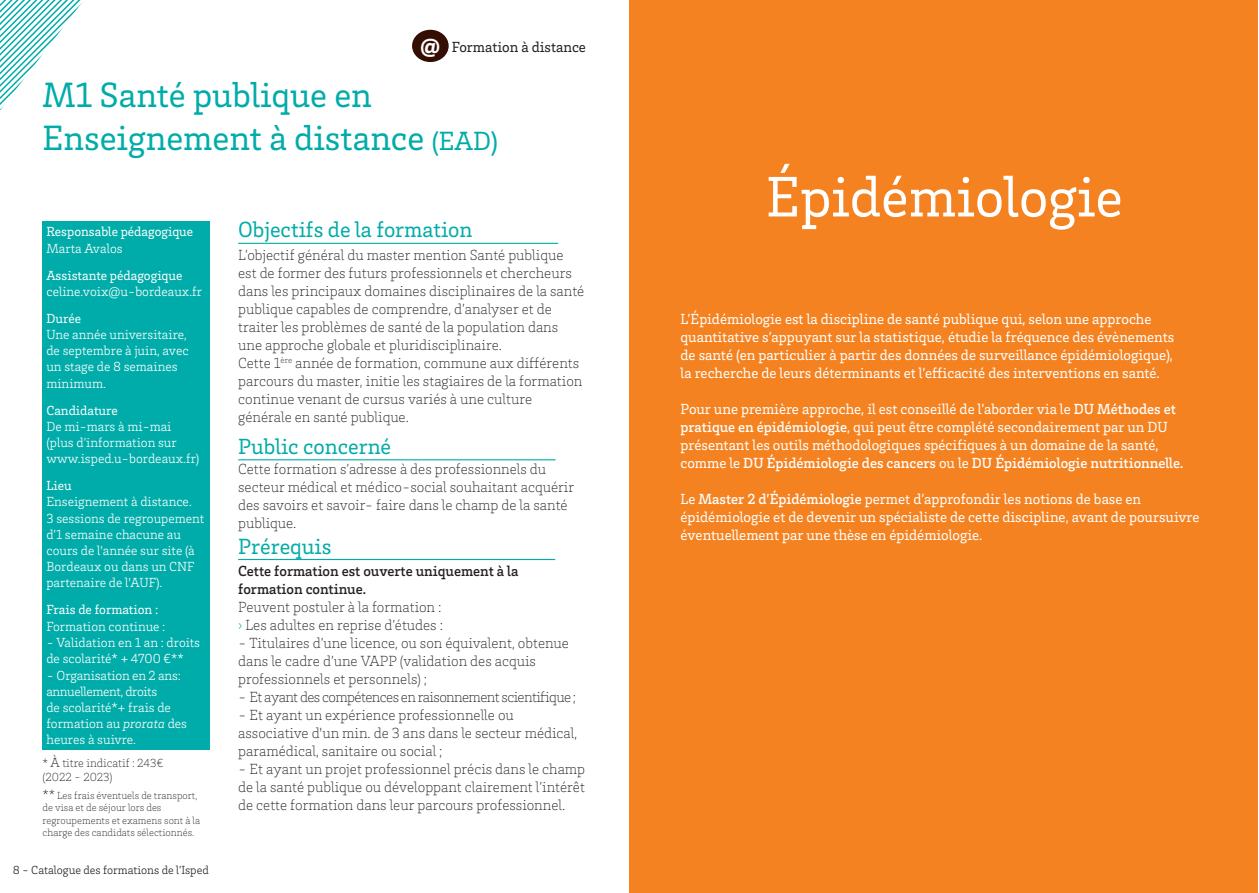
<style>
.page{position:relative;width:1259px;height:893px;background:#fff}
.page>*{position:absolute;margin:0;border:0;box-sizing:border-box;transform-origin:0 0}
.t1{font:58.5px "Brix Slab";color:#fff}
.t2{font:36px/43.2px "Brix Slab";color:#00aca9}
.t3{font:22.5px "Brix Slab";color:#00aca9}
.t4{font:900 21.75px "Brix Slab";color:#fff}
.t5{font:200 15px/18px "Brix Slab";color:#231f20}
.t6{font:15px/18px "Brix Slab";color:#fff}
.t7{font:500 15px/18px "Brix Slab";color:#231f20}
.t8{font:200 15px "Brix Slab";letter-spacing:-.04em;color:#231f20}
.t9{font:15px "Brix Slab";color:#231f20}
.t10{font:300 13.5px/16.2px "Brix Slab";color:#fff}
.t11{font:13.5px/16.2px "Brix Slab";color:#fff}
.t12{font:300 12px "Brix Slab";color:#231f20}
.t13{font:200 12px/14.4px "Brix Slab";color:#231f20}
.t14{font:200 10.5px/12.6px "Brix Slab";color:#231f20}
.s1{font-size:27px}
.s2{font-weight:300}
.s3{font-style:italic}
.s4{font-size:13.5px}
.s5{color:#00aca9}
.s6{font-weight:500}
</style>
<div class="page">
<div style="left:43px;top:221px;width:167px;height:529px;background:#00aca9"></div>
<hr style="left:238px;top:243px;width:320px;height:1px;background:#00aca9">
<hr style="left:238px;top:459px;width:317px;height:1px;background:#00aca9">
<hr style="left:238px;top:559px;width:317px;height:1px;background:#00aca9">
<div style="left:412px;top:30px;width:37px;height:32px;background:#340d03;border-radius:50%"></div>
<svg style="left:0;top:0;width:83px;height:110px"></svg>
<div style="left:629px;top:0;width:629px;height:893px;background:#f58220"></div>
<p class="t4" style="left:420px;top:31px;width:22px">@</p>
<p class="t9" style="left:452px;top:38px;width:136px">Formation à distance</p>
<p class="t2" style="left:43px;top:72px;width:457px">M1 Santé publique en<br>Enseignement à distance <span class="s1">(EAD)</span></p>
<p class="t11" style="left:46px;top:223px;width:148px">Responsable pédagogique<br><span class="s2">Marta Avalos</span></p>
<p class="t11" style="left:46px;top:266px;width:138px">Assistante pédagogique</p>
<p class="t10" style="left:46px;top:283px;width:157px">celine.voix@u-bordeaux.fr</p>
<p class="t11" style="left:46px;top:310px;width:36px">Durée</p>
<p class="t10" style="left:46px;top:326px;width:144px">Une année universitaire, de septembre à juin, avec un stage de 8 semaines minimum.</p>
<p class="t11" style="left:46px;top:401px;width:73px">Candidature</p>
<p class="t10" style="left:46px;top:418px;width:127px">De mi-mars à mi-mai</p>
<p class="t10" style="left:46px;top:434px;width:154px">(plus d’information sur www.isped.u-bordeaux.fr)</p>
<p class="t11" style="left:46px;top:477px;width:27px">Lieu</p>
<p class="t10" style="left:46px;top:493px;width:147px">Enseignement à distance.</p>
<p class="t10" style="left:46px;top:509px;width:159px">3 sessions de regroupement d’1 semaine chacune au cours de l'année sur site (à<br>Bordeaux ou dans un CNF partenaire de l'AUF).</p>
<p class="t11" style="left:46px;top:601px;width:113px">Frais de formation :</p>
<p class="t10" style="left:46px;top:617px;width:121px">Formation continue :</p>
<p class="t10" style="left:46px;top:634px;width:155px">- Validation en 1 an : droits de scolarité* + 4700 €**</p>
<p class="t10" style="left:46px;top:666px;width:142px">- Organisation en 2 ans: annuellement, droits<br>de scolarité*+ frais de formation au <span class="s3">prorata</span> des heures à suivre.</p>
<p class="t13" style="left:43px;top:755px;width:122px">* <span class="s4">À</span> titre indicatif : 243€ (2022 - 2023)</p>
<p class="t14" style="left:43px;top:788px;width:159px"><span class="s4">**</span> Les frais éventuels de transport, de visa et de séjour lors des regroupements et examens sont à la charge des candidats sélectionnés.</p>
<p class="t12" style="left:13px;top:863px;width:197px">8 - Catalogue des formations de l’Isped</p>
<p class="t3" style="left:238px;top:215px;width:236px">Objectifs de la formation</p>
<p class="t5" style="left:238px;top:246px;width:348px">L’objectif général du master mention Santé publique est de former des futurs professionnels et chercheurs dans les principaux domaines disciplinaires de la santé publique capables de comprendre, d’analyser et de traiter les problèmes de santé de la population dans une approche globale et pluridisciplinaire.</p>
<p class="t5" style="left:238px;top:354px;width:346px">Cette 1<sup>ère</sup> année de formation, commune aux différents parcours du master, initie les stagiaires de la formation continue venant de cursus variés à une culture générale en santé publique.</p>
<p class="t3" style="left:238px;top:432px;width:154px">Public concerné</p>
<p class="t5" style="left:238px;top:460px;width:337px">Cette formation s’adresse à des professionnels du secteur médical et médico-social souhaitant acquérir des savoirs et savoir- faire dans le champ de la santé publique.</p>
<p class="t3" style="left:238px;top:531px;width:95px">Prérequis</p>
<p class="t7" style="left:238px;top:561px;width:282px">Cette formation est ouverte uniquement à la formation continue.</p>
<p class="t5" style="left:238px;top:597px;width:205px">Peuvent postuler à la formation :</p>
<p class="t5" style="left:238px;top:615px;width:206px"><span class="s5">›</span> Les adultes en reprise d’études :</p>
<p class="t5" style="left:238px;top:633px;width:332px">- Titulaires d’une licence, ou son équivalent, obtenue dans le cadre d’une VAPP (validation des acquis professionnels et personnels) ;</p>
<p class="t8" style="left:238px;top:687px;width:339px">- Et ayant des compétences en raisonnement scientifique ;</p>
<p class="t5" style="left:238px;top:705px;width:341px">- Et ayant un expérience professionnelle ou associative d'un min. de 3 ans dans le secteur médical, paramédical, sanitaire ou social ;</p>
<p class="t5" style="left:238px;top:759px;width:348px;text-align:justify">- Et ayant un projet professionnel précis dans le champ de la santé publique ou développant clairement l’intérêt de cette formation dans leur parcours professionnel.</p>
<p class="t1" style="left:766px;top:159px;width:358px">Épidémiologie</p>
<p class="t6" style="left:680px;top:310px;width:495px">L’Épidémiologie est la discipline de santé publique qui, selon une approche quantitative s’appuyant sur la statistique, étudie la fréquence des évènements de santé (en particulier à partir des données de surveillance épidémiologique), la recherche de leurs déterminants et l’efficacité des interventions en santé.</p>
<p class="t6" style="left:680px;top:400px;width:504px">Pour une première approche, il est conseillé de l’aborder via le <span class="s6">DU Méthodes et pratique en épidémiologie</span>, qui peut être complété secondairement par un DU présentant les outils méthodologiques spécifiques à un domaine de la santé, comme le <span class="s6">DU Épidémiologie des cancers</span> ou le <span class="s6">DU Épidémiologie nutritionnelle.</span></p>
<p class="t6" style="left:680px;top:490px;width:520px">Le <span class="s6">Master 2 d’Épidémiologie</span> permet d’approfondir les notions de base en épidémiologie et de devenir un spécialiste de cette discipline, avant de poursuivre éventuellement par une thèse en épidémiologie.</p>
</div>
